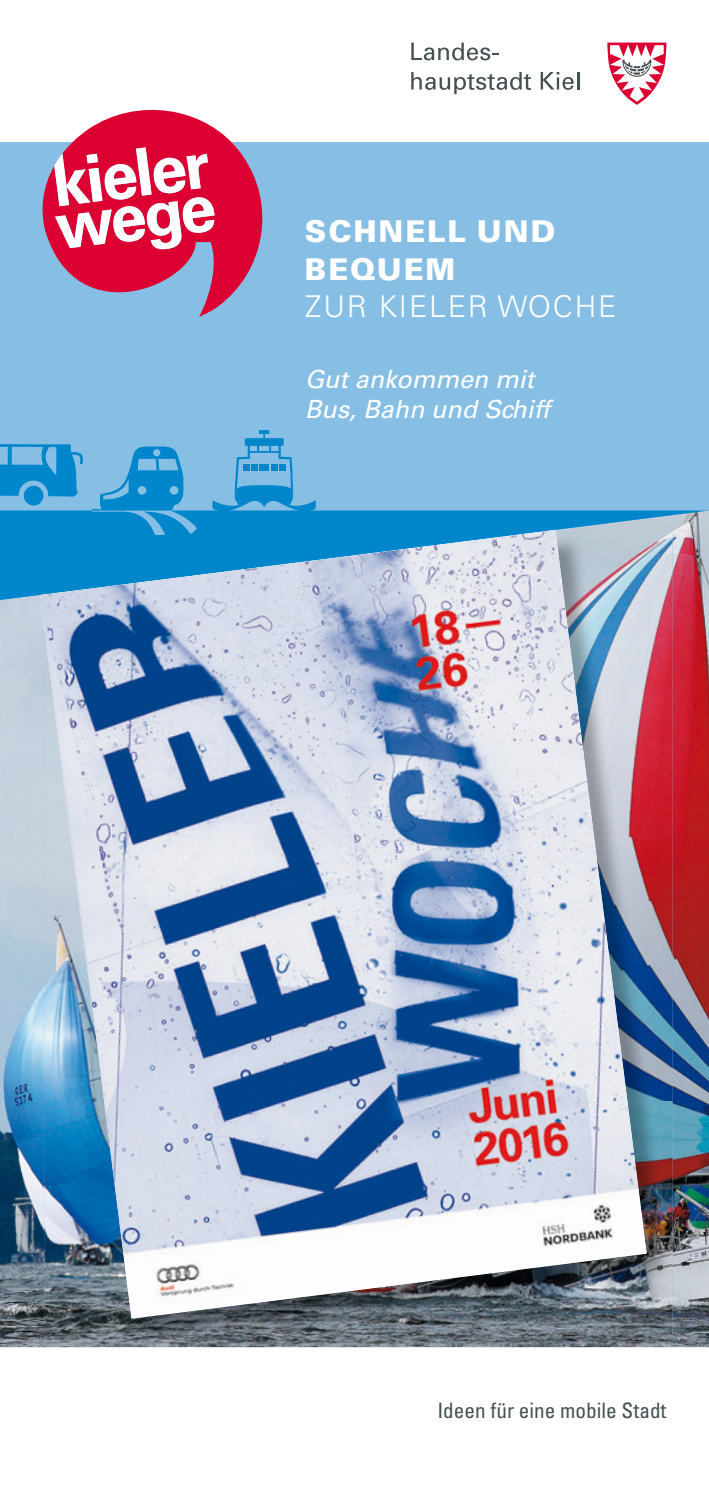
<style>
.page{position:relative;width:709px;height:1489px;background:#fff}
.page>*{position:absolute;margin:0;border:0;box-sizing:border-box;transform-origin:0 0}
.t1{font:900 30px/37.5px "Univers LT";letter-spacing:.06em;color:#fff}
.t2{font:300 30px "Univers LT";letter-spacing:.06em;color:#fff}
.t3{font:italic 25px/30px "Univers LT";color:#fff}
.t4{font:condensed 21.25px "Univers LT";color:#445052}
</style>
<div class="page">
<img style="left:1px;top:600px;width:708px;height:746px">
<div style="left:1px;top:142px;width:708px;height:368px;background:#87bfe4"></div>
<svg style="left:411px;top:72px;width:120px;height:22px"></svg>
<svg style="left:540px;top:72px;width:39px;height:18px"></svg>
<svg style="left:411px;top:43px;width:87px;height:17px"></svg>
<svg style="left:607px;top:43px;width:59px;height:62px"></svg>
<svg style="left:43px;top:110px;width:219px;height:207px;fill:#db0031"></svg>
<svg style="left:54px;top:147px;width:160px;height:103px;background:#e7718d"></svg>
<svg style="left:1px;top:510px;width:708px;height:90px;background:#3089c1"></svg>
<svg style="left:1px;top:444px;width:82px;height:53px"></svg>
<div style="left:24px;top:485px;width:20px;height:20px;background:#0086cb;border-radius:50%"></div>
<svg style="left:212px;top:430px;width:104px;height:81px"></svg>
<img style="left:44px;top:534px;width:628px;height:810px">
<svg style="left:92px;top:446px;width:105px;height:84px"></svg>
<img style="left:40px;top:530px;width:606px;height:788px">
<p class="t1" style="left:305px;top:212px;width:252px">SCHNELL UND<br>BEQUEM</p>
<p class="t2" style="left:305px;top:296px;width:313px">ZUR KIELER WOCHE</p>
<p class="t3" style="left:305px;top:364px;width:246px">Gut ankommen mit<br>Bus, Bahn und Schiff</p>
<p class="t4" style="left:437px;top:1402px;width:231px">Ideen für eine mobile Stadt</p>
</div>
